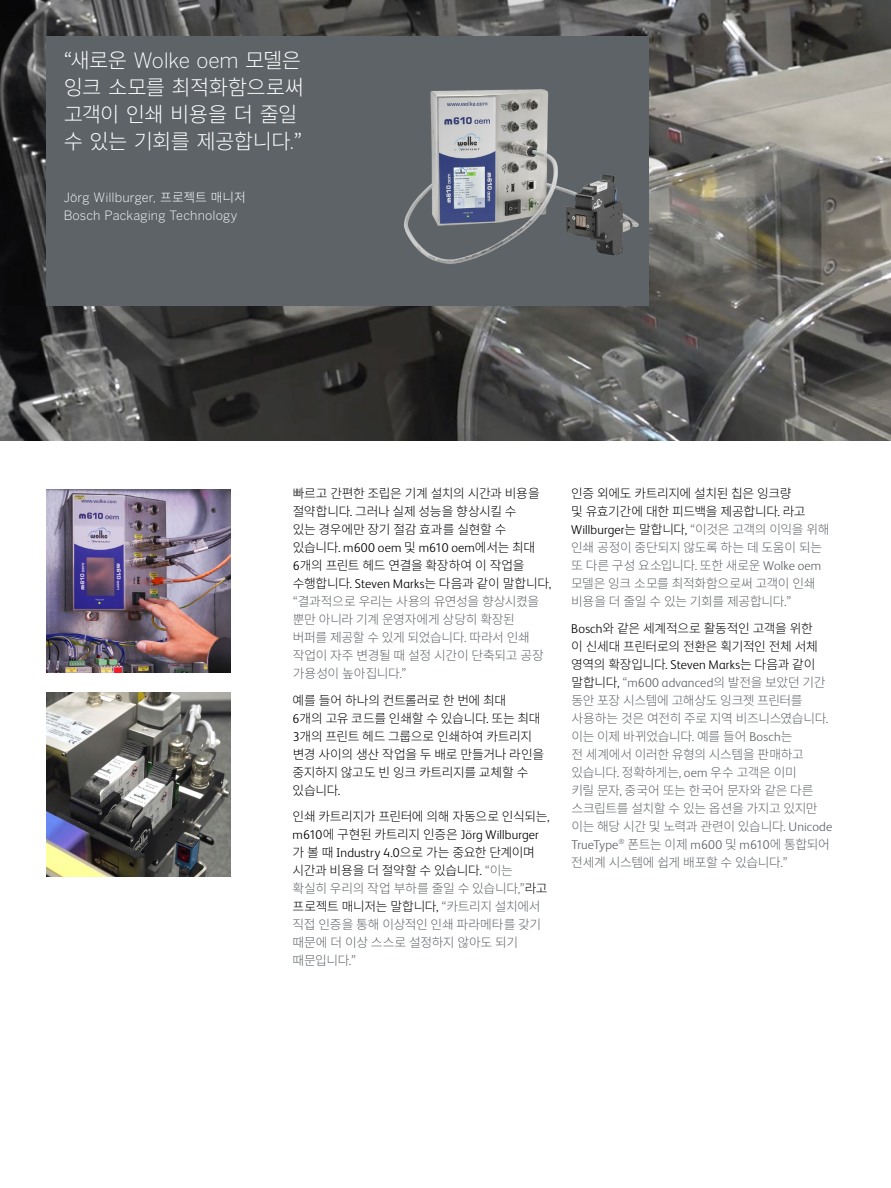
<style>
.page{position:relative;width:891px;height:1188px;background:#fff}
.page>*{position:absolute;margin:0;border:0;box-sizing:border-box;transform-origin:0 0}
.t1{font:300 21px/27px "Noto Sans CJ Kkr";letter-spacing:-.03em;color:#fff}
.t2{font:300 21px "Benton Gothic";letter-spacing:-.015em;color:#fff}
.t3{font:300 12.75px/18px "Noto Sans CJ Kkr";letter-spacing:-.03em;color:#5e6367}
.t4{font:300 12.75px/18px "Noto Sans CJ Kkr";letter-spacing:-.03em;color:#000}
.t5{font:300 12.75px "FS Albert Pro";letter-spacing:.01em;color:#5e6367}
.t6{font:300 12.75px "FS Albert Pro";letter-spacing:.01em;color:#000}
.t7{font:300 12.75px/18px "Benton Gothic";letter-spacing:.01em;color:#fff}
.s1{font-family:"Noto Sans CJ Kkr"}
.s2{font-family:"Benton Gothic"}
.s3{font-family:"FS Albert Pro"}
.s4{font-family:"FS Albert Pro";color:#000}
.s5{color:#000}
.s6{font-family:"Noto Sans CJ Kkr";color:#000}
</style>
<div class="page">
<img style="left:0;top:0;width:891px;height:441px">
<img style="left:46px;top:489px;width:184px;height:184px">
<img style="left:46px;top:693px;width:184px;height:184px">
<div style="left:46px;top:36px;width:603px;height:270px;background:#5e6367"></div>
<img style="left:404px;top:89px;width:235px;height:175px">
<h1 class="t2" style="left:64px;top:49px;width:239px"><span class="s1">“새로운</span> Wolke oem <span class="s1">모델은</span></h1>
<h1 class="t1" style="left:64px;top:75px;width:242px">잉크 소모를 최적화함으로써 고객이 인쇄 비용을 더 줄일 수 있는 기회를 제공합니다<span class="s2">.</span>”</h1>
<p class="t7" style="left:64px;top:189px;width:184px">Jörg Willburger, <span class="s1">프로젝트 매니저<br></span>Bosch Packaging Technology</p>
<p class="t4" style="left:293px;top:485px;width:249px">빠르고 간편한 조립은 기계 설치의 시간과 비용을 절약합니다<span class="s3">.</span> 그러나 실제 성능을 향상시킬 수 있는 경우에만 장기 절감 효과를 실현할 수</p>
<p class="t6" style="left:293px;top:539px;width:244px"><span class="s1">있습니다</span>. m600 oem <span class="s1">및</span> m610 oem<span class="s1">에서는 최대</span></p>
<p class="t3" style="left:293px;top:557px;width:260px"><span class="s4">6</span><span class="s5">개의 프린트 헤드 연결을 확장하여 이 작업을 수행합니다</span><span class="s4">. Steven Marks</span><span class="s5">는 다음과 같이 말합니다</span><span class="s4">, </span>“결과적으로 우리는 사용의 유연성을 향상시켰을 뿐만 아니라 기계 운영자에게 상당히 확장된 버퍼를 제공할 수 있게 되었습니다<span class="s3">.</span> 따라서 인쇄 작업이 자주 변경될 때 설정 시간이 단축되고 공장 가용성이 높아집니다<span class="s3">.</span>”</p>
<p class="t4" style="left:293px;top:691px;width:253px">예를 들어 하나의 컨트롤러로 한 번에 최대<br><span class="s3">6</span>개의 고유 코드를 인쇄할 수 있습니다<span class="s3">.</span> 또는 최대<br><span class="s3">3</span>개의 프린트 헤드 그룹으로 인쇄하여 카트리지 변경 사이의 생산 작업을 두 배로 만들거나 라인을 중지하지 않고도 빈 잉크 카트리지를 교체할 수 있습니다<span class="s3">.</span></p>
<p class="t4" style="left:293px;top:808px;width:258px">인쇄 카트리지가 프린터에 의해 자동으로 인식되는<span class="s3">,</span></p>
<p class="t6" style="left:293px;top:826px;width:248px">m610<span class="s1">에 구현된 카트리지 인증은</span> Jörg Willburger</p>
<p class="t3" style="left:293px;top:844px;width:257px"><span class="s5">가 볼 때</span> <span class="s4">Industry 4.0</span><span class="s5">으로 가는 중요한 단계이며 시간과 비용을 더 절약할 수 있습니다</span><span class="s4">.</span> “이는 확실히 우리의 작업 부하를 줄일 수 있습니다<span class="s3">,</span>”<span class="s5">라고 프로젝트 매니저는 말합니다</span><span class="s4">,</span> “카트리지 설치에서 직접 인증을 통해 이상적인 인쇄 파라메타를 갖기 때문에 더 이상 스스로 설정하지 않아도 되기 때문입니다<span class="s3">.</span>”</p>
<p class="t3" style="left:571px;top:485px;width:260px"><span class="s5">인증 외에도 카트리지에 설치된 칩은 잉크량<br>및 유효기간에 대한 피드백을 제공합니다</span><span class="s4">.</span> <span class="s5">라고<br></span><span class="s4">Willburger</span><span class="s5">는 말합니다</span><span class="s4">,</span> “이것은 고객의 이익을 위해 인쇄 공정이 중단되지 않도록 하는 데 도움이 되는 또 다른 구성 요소입니다<span class="s3">.</span> 또한 새로운 <span class="s3">Wolke oem </span>모델은 잉크 소모를 최적화함으로써 고객이 인쇄 비용을 더 줄일 수 있는 기회를 제공합니다<span class="s3">.</span>”</p>
<p class="t4" style="left:571px;top:619px;width:248px"><span class="s3">Bosch</span>와 같은 세계적으로 활동적인 고객을 위한 이 신세대 프린터로의 전환은 획기적인 전체 서체 영역의 확장입니다<span class="s3">. Steven Marks</span>는 다음과 같이</p>
<p class="t5" style="left:571px;top:674px;width:256px"><span class="s6">말합니다</span><span class="s5">,</span> <span class="s1">“</span>m600 advanced<span class="s1">의 발전을 보았던 기간</span></p>
<p class="t3" style="left:571px;top:691px;width:262px">동안 포장 시스템에 고해상도 잉크젯 프린터를 사용하는 것은 여전히 주로 지역 비즈니스였습니다<span class="s3">. </span>이는 이제 바뀌었습니다<span class="s3">.</span> 예를 들어 <span class="s3">Bosch</span>는<br>전 세계에서 이러한 유형의 시스템을 판매하고 있습니다<span class="s3">.</span> 정확하게는<span class="s3">, oem</span> 우수 고객은 이미<br>키릴 문자<span class="s3">,</span> 중국어 또는 한국어 문자와 같은 다른 스크립트를 설치할 수 있는 옵션을 가지고 있지만 이는 해당 시간 및 노력과 관련이 있습니다<span class="s3">. Unicode</span></p>
<p class="t5" style="left:571px;top:836px;width:260px">TrueType<sup>®</sup> <span class="s1">폰트는 이제</span> m600 <span class="s1">및</span> m610<span class="s1">에 통합되어</span></p>
<p class="t3" style="left:571px;top:853px;width:218px">전세계 시스템에 쉽게 배포할 수 있습니다<span class="s3">.</span>”</p>
</div>
